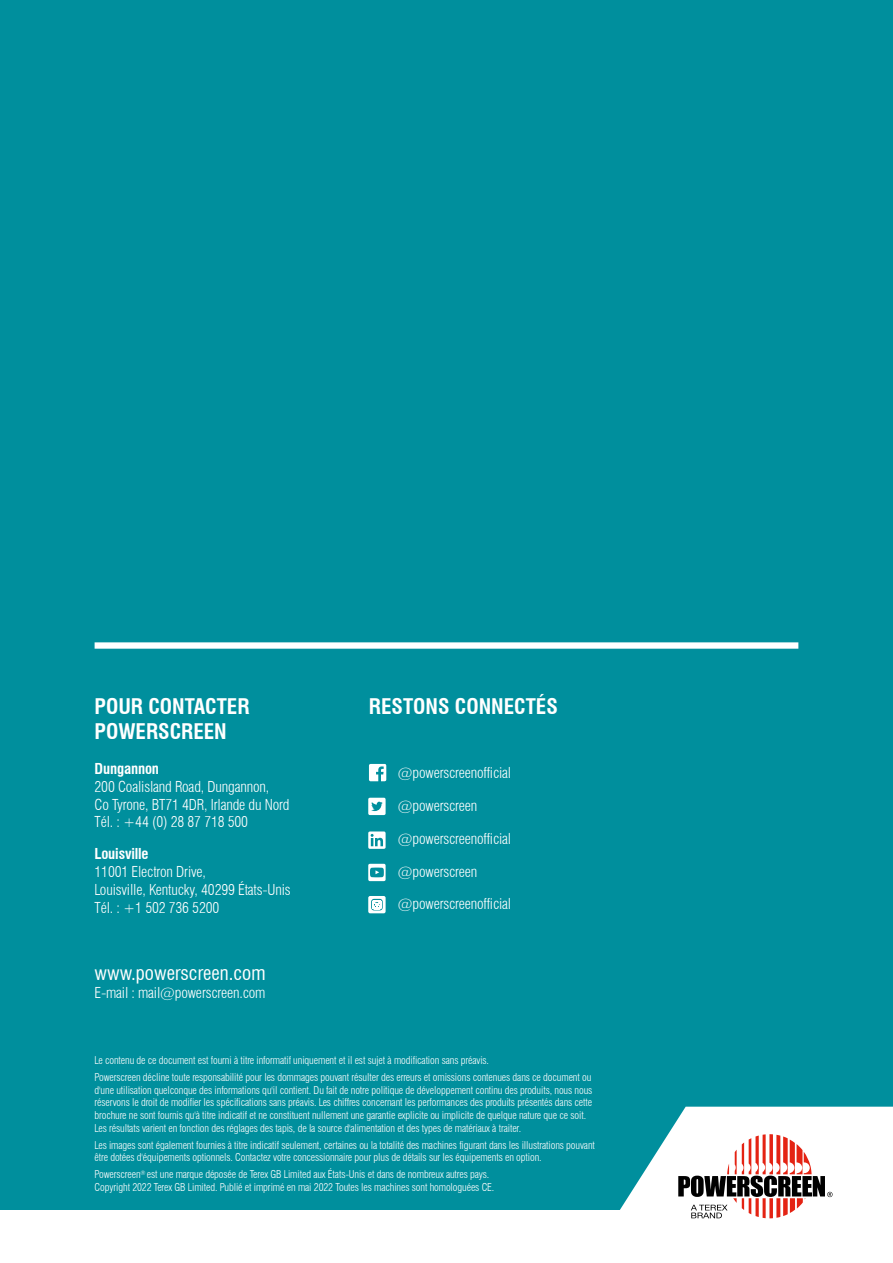
<style>
.page{position:relative;width:893px;height:1263px;background:#008f9d}
.page>*{position:absolute;margin:0;border:0;box-sizing:border-box;transform-origin:0 0}
.t1{font:700 condensed 21px/25.2px "Swiss 721 BT";color:#fff}
.t2{font:condensed 18.9px "Swiss 721 BT";color:#fff}
.t3{font:300 condensed 14.7px/17.9px "Swiss 721 BT";letter-spacing:-.01em;color:#fff}
.t4{font:700 condensed 14.7px "Swiss 721 BT";letter-spacing:-.01em;color:#fff}
.t5{font:300 condensed 10.5px/12.6px "Swiss 721 BT";letter-spacing:-.01em;color:#fff}
</style>
<div class="page">
<div style="left:95px;top:642px;width:703px;height:7px;background:#fff"></div>
<div style="left:0;top:1210px;width:893px;height:53px;background:#fff"></div>
<svg style="left:620px;top:1107px;width:273px;height:112px"></svg>
<svg style="left:368px;top:798px;width:18px;height:17px"></svg>
<svg style="left:369px;top:764px;width:17px;height:17px"></svg>
<svg style="left:368px;top:864px;width:18px;height:17px"></svg>
<svg style="left:368px;top:831px;width:18px;height:18px"></svg>
<svg style="left:368px;top:896px;width:18px;height:17px"></svg>
<h1 class="t1" style="left:95px;top:694px;width:156px">POUR CONTACTER<br>POWERSCREEN</h1>
<h3 class="t4" style="left:95px;top:760px;width:66px">Dungannon</h3>
<h3 class="t3" style="left:95px;top:777px;width:196px">200 Coalisland Road, Dungannon,<br>Co Tyrone, BT71 4DR, Irlande du Nord<br>Tél. : +44 (0) 28 87 718 500</h3>
<h3 class="t4" style="left:95px;top:845px;width:56px">Louisville</h3>
<h3 class="t3" style="left:95px;top:862px;width:198px">11001 Electron Drive,<br>Louisville, Kentucky, 40299 États-Unis<br>Tél. : +1 502 736 5200</h3>
<h2 class="t2" style="left:95px;top:962px;width:172px">www.powerscreen.com</h2>
<h3 class="t3" style="left:95px;top:983px;width:172px">E-mail : mail@powerscreen.com</h3>
<h1 class="t1" style="left:369px;top:694px;width:190px">RESTONS CONNECTÉS</h1>
<h3 class="t3" style="left:398px;top:763px;width:115px">@powerscreenofficial</h3>
<h3 class="t3" style="left:398px;top:796px;width:81px">@powerscreen</h3>
<h3 class="t3" style="left:398px;top:829px;width:115px">@powerscreenofficial</h3>
<h3 class="t3" style="left:398px;top:862px;width:81px">@powerscreen</h3>
<h3 class="t3" style="left:398px;top:895px;width:115px">@powerscreenofficial</h3>
<p class="t5" style="left:95px;top:1051px;width:498px;line-height:17.1px">Le contenu de ce document est fourni à titre informatif uniquement et il est sujet à modification sans préavis.<br>Powerscreen décline toute responsabilité pour les dommages pouvant résulter des erreurs et omissions contenues dans ce document ou</p>
<p class="t5" style="left:95px;top:1083px;width:499px">d'une utilisation quelconque des informations qu'il contient. Du fait de notre politique de développement continu des produits, nous nous réservons le droit de modifier les spécifications sans préavis. Les chiffres concernant les performances des produits présentés dans cette brochure ne sont fournis qu'à titre indicatif et ne constituent nullement une garantie explicite ou implicite de quelque nature que ce soit.<br>Les résultats varient en fonction des réglages des tapis, de la source d'alimentation et des types de matériaux à traiter.</p>
<p class="t5" style="left:95px;top:1138px;width:502px">Les images sont également fournies à titre indicatif seulement, certaines ou la totalité des machines figurant dans les illustrations pouvant être dotées d'équipements optionnels. Contactez votre concessionnaire pour plus de détails sur les équipements en option.</p>
<p class="t5" style="left:95px;top:1168px;width:401px">Powerscreen<sup>®</sup> est une marque déposée de Terex GB Limited aux États-Unis et dans de nombreux autres pays.<br>Copyright 2022 Terex GB Limited. Publié et imprimé en mai 2022 Toutes les machines sont homologuées CE.</p>
</div>
